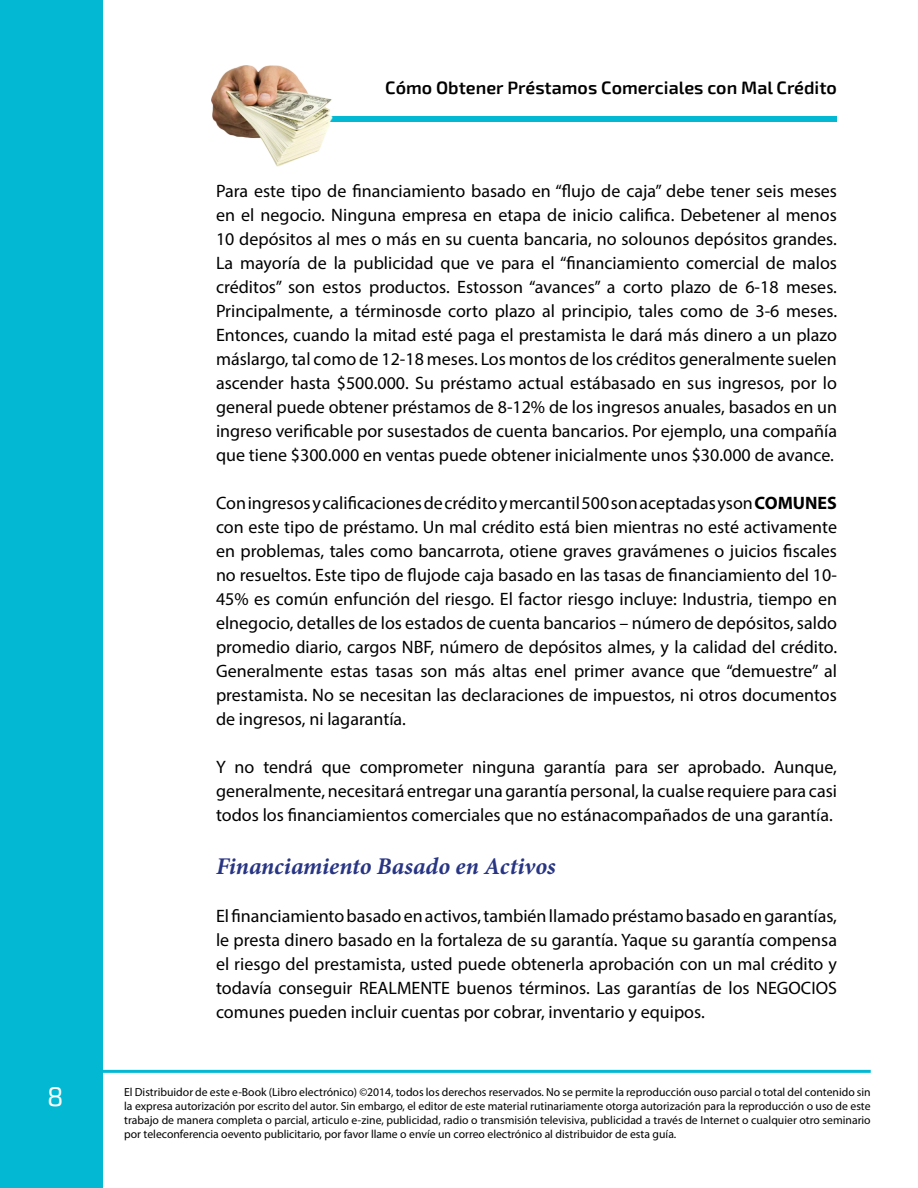
<style>
.page{position:relative;width:918px;height:1188px;background:#fff}
.page>*{position:absolute;margin:0;border:0;box-sizing:border-box;transform-origin:0 0}
.t1{font:27px "Exo 2";color:#fff}
.t2{font:italic 700 24px "Minion Pro";color:#283583}
.t3{font:18px/24px "Myriad Pro";color:#000;text-align:justify}
.t4{font:600 18px "Exo 2";color:#000}
.t5{font:11.7px/14.1px "Myriad Pro";color:#000;text-align:justify}
.s1{font-weight:700}
</style>
<div class="page">
<div style="left:0;top:0;width:103px;height:1188px;background:#03b8d2"></div>
<hr style="left:103px;top:1070px;width:768px;height:3px;background:#03b8d2">
<div style="left:216px;top:116px;width:621px;height:6px;background:#03b8d2"></div>
<img style="left:212px;top:66px;width:121px;height:100px">
<p class="t4" style="left:385px;top:77px;width:453px">Cómo Obtener Préstamos Comerciales con Mal Crédito</p>
<p class="t3" style="left:216px;top:179px;width:623px">Para este tipo de financiamiento basado en “flujo de caja” debe tener seis meses en el negocio. Ninguna empresa en etapa de inicio califica. Debetener al menos 10 depósitos al mes o más en su cuenta bancaria, no solounos depósitos grandes.<br>La mayoría de la publicidad que ve para el “financiamiento comercial de malos créditos” son estos productos. Estosson “avances” a corto plazo de 6-18 meses.<br>Principalmente, a términosde corto plazo al principio, tales como de 3-6 meses.<br>Entonces, cuando la mitad esté paga el prestamista le dará más dinero a un plazo máslargo, tal como de 12-18 meses. Los montos de los créditos generalmente suelen ascender hasta $500.000. Su préstamo actual estábasado en sus ingresos, por lo general puede obtener préstamos de 8-12% de los ingresos anuales, basados en un ingreso verificable por susestados de cuenta bancarios. Por ejemplo, una compañía que tiene $300.000 en ventas puede obtener inicialmente unos $30.000 de avance.</p>
<p class="t3" style="left:216px;top:491px;width:623px">Con ingresos y calificaciones de crédito y mercantil 500 son aceptadas yson <span class="s1">COMUNES </span>con este tipo de préstamo. Un mal crédito está bien mientras no esté activamente en problemas, tales como bancarrota, otiene graves gravámenes o juicios fiscales no resueltos. Este tipo de flujode caja basado en las tasas de financiamiento del 10- 45% es común enfunción del riesgo. El factor riesgo incluye: Industria, tiempo en elnegocio, detalles de los estados de cuenta bancarios – número de depósitos, saldo promedio diario, cargos NBF, número de depósitos almes, y la calidad del crédito.<br>Generalmente estas tasas son más altas enel primer avance que “demuestre” al prestamista. No se necesitan las declaraciones de impuestos, ni otros documentos de ingresos, ni lagarantía.</p>
<p class="t3" style="left:216px;top:755px;width:623px">Y no tendrá que comprometer ninguna garantía para ser aprobado. Aunque, generalmente, necesitará entregar una garantía personal, la cualse requiere para casi todos los financiamientos comerciales que no estánacompañados de una garantía.</p>
<h2 class="t2" style="left:216px;top:849px;width:341px">Financiamiento Basado en Activos</h2>
<p class="t3" style="left:216px;top:904px;width:623px">El financiamiento basado en activos, también llamado préstamo basado en garantías, le presta dinero basado en la fortaleza de su garantía. Yaque su garantía compensa el riesgo del prestamista, usted puede obtenerla aprobación con un mal crédito y todavía conseguir REALMENTE buenos términos. Las garantías de los NEGOCIOS comunes pueden incluir cuentas por cobrar, inventario y equipos.</p>
<h1 class="t1" style="left:47px;top:1080px;width:18px">8</h1>
<p class="t5" style="left:124px;top:1084px;width:748px">El Distribuidor de este e-Book (Libro electrónico) ©2014, todos los derechos reservados. No se permite la reproducción ouso parcial o total del contenido sin la expresa autorización por escrito del autor. Sin embargo, el editor de este material rutinariamente otorga autorización para la reproducción o uso de este trabajo de manera completa o parcial, articulo e-zine, publicidad, radio o transmisión televisiva, publicidad a través de Internet o cualquier otro seminario por teleconferencia oevento publicitario, por favor llame o envíe un correo electrónico al distribuidor de esta guía.</p>
</div>
